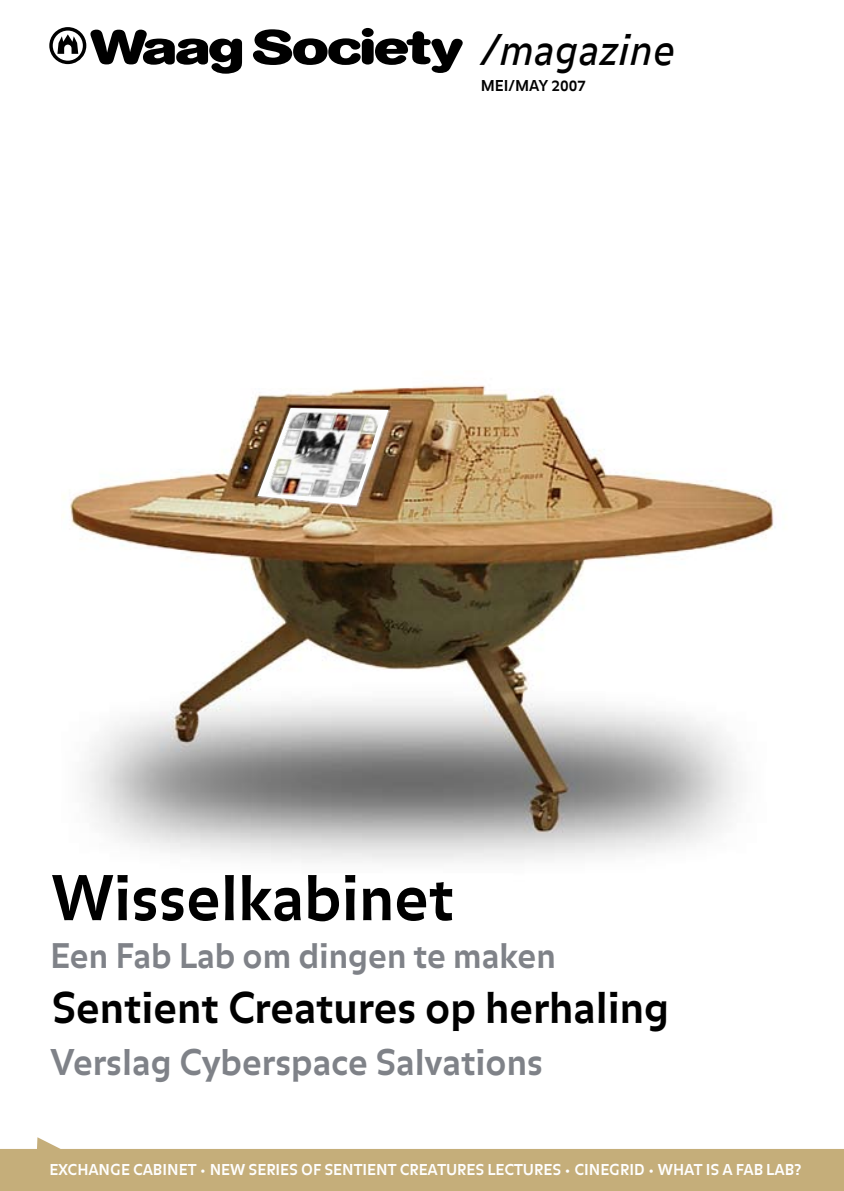
<style>
.page{position:relative;width:844px;height:1191px;background:#fff}
.page>*{position:absolute;margin:0;border:0;box-sizing:border-box;transform-origin:0 0}
.t1{font:700 61.25px "Balance";color:#000}
.t2{font:700 42.18px "Balance";color:#000}
.t3{font:italic 42px "Balance";color:#000}
.t4{font:700 35.18px "Balance";color:#7f8288}
.t5{font:700 33.6px "Balance";color:#7f8288}
.t6{font:700 14.88px "Balance";color:#fff}
.t7{font:700 14.88px "Balance";color:#000}
</style>
<div class="page">
<svg style="left:0;top:1137px;width:843px;height:54px;fill:#c5ae7a"></svg>
<img style="left:63px;top:385px;width:713px;height:477px">
<svg style="left:257px;top:408px;width:131px;height:97px"></svg>
<img style="left:265px;top:411px;width:117px;height:88px">
<svg style="left:49px;top:27px;width:193px;height:47px"></svg>
<svg style="left:253px;top:28px;width:209px;height:45px"></svg>
<h3 class="t3" style="left:481px;top:26px;width:195px">/magazine</h3>
<p class="t7" style="left:480px;top:77px;width:107px">MEI/MAY 2007</p>
<h1 class="t1" style="left:51px;top:862px;width:404px">Wisselkabinet</h1>
<h3 class="t5" style="left:50px;top:936px;width:507px">Een Fab Lab om dingen te maken</h3>
<h2 class="t2" style="left:51px;top:983px;width:619px">Sentient Creatures op herhaling</h2>
<h3 class="t4" style="left:50px;top:1042px;width:494px">Verslag Cyberspace Salvations</h3>
<p class="t6" style="left:49px;top:1160px;width:753px">EXCHANGE CABINET • NEW SERIES OF SENTIENT CREATURES LECTURES • CINEGRID • WHAT IS A FAB LAB?</p>
</div>
